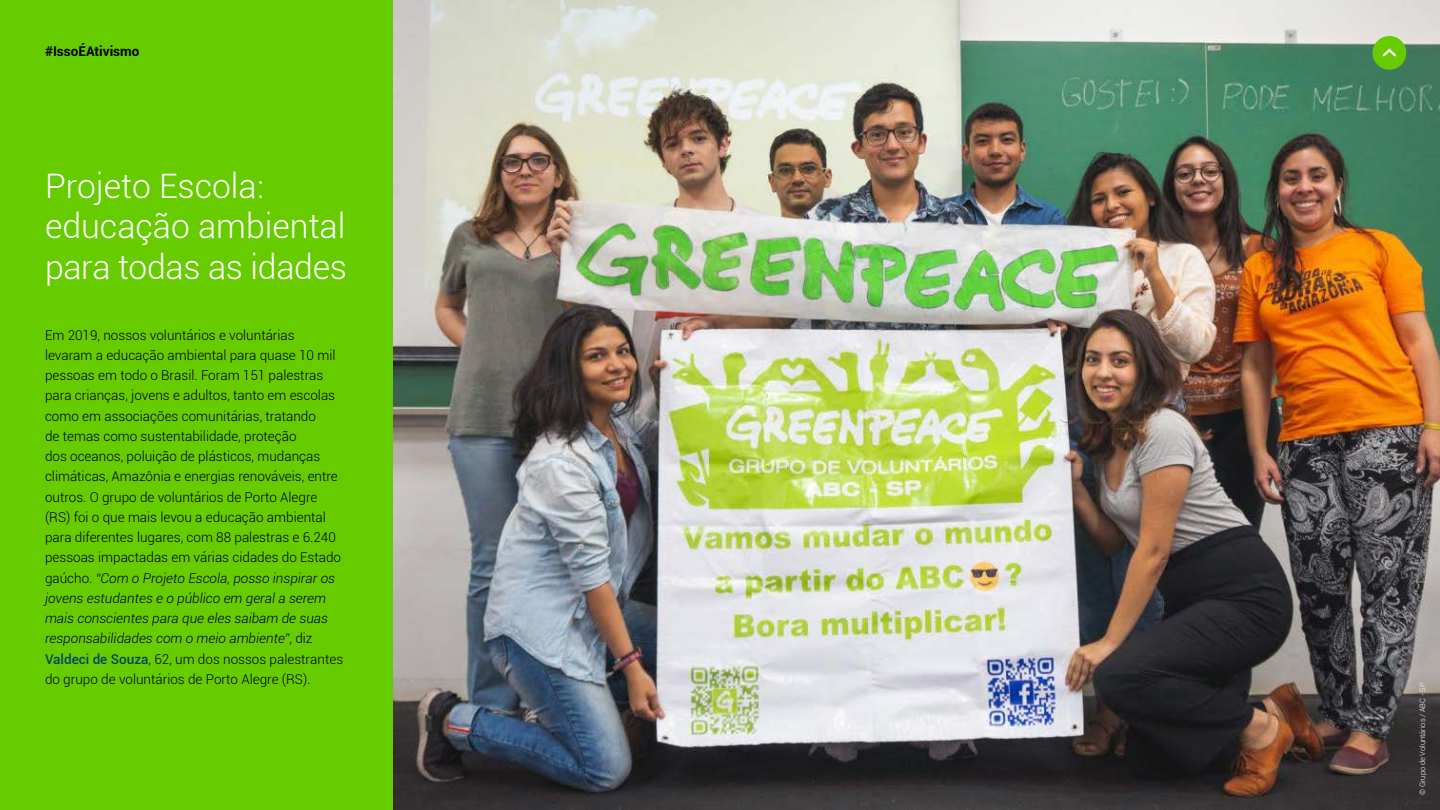
<style>
.page{position:relative;width:1440px;height:810px;background:#fff}
.page>*{position:absolute;margin:0;border:0;box-sizing:border-box;transform-origin:0 0}
.t1{font:300 33.75px/40.5px "Roboto";color:#fff}
.t2{font:300 13.5px/20.2px "Roboto";color:#000}
.t3{font:700 13.5px "Roboto";color:#000}
.t4{font:300 7.5px "Roboto";letter-spacing:-.005em;color:#fff}
.s1{font-style:italic}
.s2{font-weight:500;color:#074365}
</style>
<div class="page">
<div style="left:0;top:0;width:394px;height:810px;background:#6c0"></div>
<img style="left:394px;top:0;width:1046px;height:810px">
<div style="left:1372px;top:36px;width:34px;height:34px;background:#6c0;border-radius:50%"></div>
<svg style="left:1382px;top:48px;width:14px;height:9px"></svg>
<p class="t3" style="left:45px;top:42px;width:96px">#IssoÉAtivismo</p>
<h1 class="t1" style="left:45px;top:165px;width:303px">Projeto Escola: educação ambiental para todas as idades</h1>
<p class="t2" style="left:45px;top:324px;width:300px">Em 2019, nossos voluntários e voluntárias levaram a educação ambiental para quase 10 mil pessoas em todo o Brasil. Foram 151 palestras para crianças, jovens e adultos, tanto em escolas como em associações comunitárias, tratando<br>de temas como sustentabilidade, proteção<br>dos oceanos, poluição de plásticos, mudanças climáticas, Amazônia e energias renováveis, entre outros. O grupo de voluntários de Porto Alegre (RS) foi o que mais levou a educação ambiental para diferentes lugares, com 88 palestras e 6.240 pessoas impactadas em várias cidades do Estado gaúcho. <span class="s1">“Com o Projeto Escola, posso inspirar os jovens estudantes e o público em geral a serem mais conscientes para que eles saibam de suas responsabilidades com o meio ambiente”</span>, diz <span class="s2">Valdeci de Souza</span>, 62, um dos nossos palestrantes do grupo de voluntários de Porto Alegre (RS).</p>
<p class="t4" style="left:1417px;top:795px;width:114px;rotate:-90deg">© Grupo de Voluntários / ABC - SP</p>
</div>
